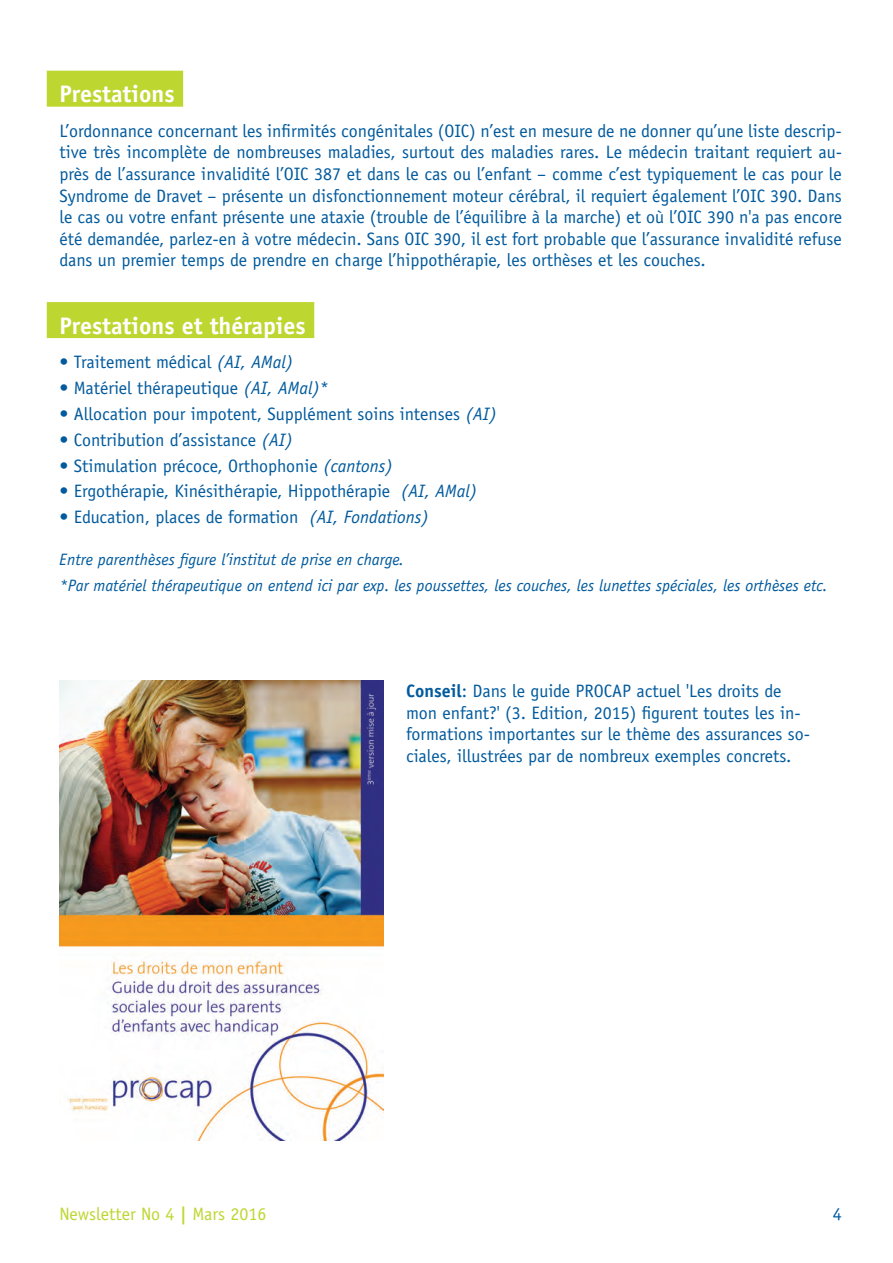
<style>
.page{position:relative;width:893px;height:1263px;background:#fff}
.page>*{position:absolute;margin:0;border:0;box-sizing:border-box;transform-origin:0 0}
.t1{font:700 24px "Officina Sans Std";color:#fff}
.t2{font:18px/21.6px "Officina Sans Std";color:#015a9d;text-align:justify}
.t3{font:18px "Officina Sans Std";color:#bed630}
.t4{font:italic 16.5px/25.8px "Officina Sans Std";color:#015a9d}
.s1{font-style:italic}
.s2{font-weight:700}
</style>
<div class="page">
<div style="left:47px;top:71px;width:136px;height:36px;background:#bed630"></div>
<div style="left:47px;top:302px;width:267px;height:36px;background:#bed630"></div>
<img style="left:60px;top:681px;width:323px;height:459px">
<h1 class="t1" style="left:60px;top:79px;width:117px">Prestations</h1>
<p class="t2" style="left:60px;top:120px;width:784px">L’ordonnance concernant les infirmités congénitales (OIC) n’est en mesure de ne donner qu’une liste descrip&shy;tive très incomplète de nombreuses maladies, surtout des maladies rares. Le médecin traitant requiert au&shy;près de l’assurance invalidité l’OIC 387 et dans le cas ou l’enfant – comme c’est typiquement le cas pour le Syndrome de Dravet – présente un disfonctionnement moteur cérébral, il requiert également l’OIC 390. Dans le cas ou votre enfant présente une ataxie (trouble de l’équilibre à la marche) et où l’OIC 390 n'a pas encore été demandée, parlez-en à votre médecin. Sans OIC 390, il est fort probable que l’assurance invalidité refuse dans un premier temps de prendre en charge l’hippothérapie, les orthèses et les couches.</p>
<h1 class="t1" style="left:60px;top:311px;width:248px">Prestations et thérapies</h1>
<p class="t2" style="left:60px;top:351px;width:236px">• Traitement médical <span class="s1">(AI, AMal)</span></p>
<p class="t2" style="left:60px;top:377px;width:271px">• Matériel thérapeutique <span class="s1">(AI, AMal)</span>*</p>
<p class="t2" style="left:60px;top:403px;width:439px">• Allocation pour impotent, Supplément soins intenses <span class="s1">(AI)</span></p>
<p class="t2" style="left:60px;top:429px;width:235px">• Contribution d’assistance <span class="s1">(AI)</span></p>
<p class="t2" style="left:60px;top:455px;width:335px">• Stimulation précoce, Orthophonie <span class="s1">(cantons)</span></p>
<p class="t2" style="left:60px;top:481px;width:419px">• Ergothérapie, Kinésithérapie, Hippothérapie <span class="s1">(AI, AMal)</span></p>
<p class="t2" style="left:60px;top:506px;width:371px">• Education, places de formation <span class="s1">(AI, Fondations)</span></p>
<p class="t4" style="left:60px;top:547px;width:769px">Entre parenthèses figure l’institut de prise en charge.<br>*Par matériel thérapeutique on entend ici par exp. les poussettes, les couches, les lunettes spéciales, les orthèses etc.</p>
<p class="t2" style="left:406px;top:680px;width:406px;text-align:left"><span class="s2">Conseil</span>: Dans le guide PROCAP actuel 'Les droits de mon enfant?' (3. Edition, 2015) figurent toutes les in&shy;formations importantes sur le thème des assurances so&shy;ciales, illustrées par de nombreux exemples concrets.</p>
<p class="t3" style="left:60px;top:1203px;width:208px">Newsletter No 4 <span class="s2">|</span> Mars 2016</p>
<p class="t2" style="left:833px;top:1203px;width:10px">4</p>
</div>
